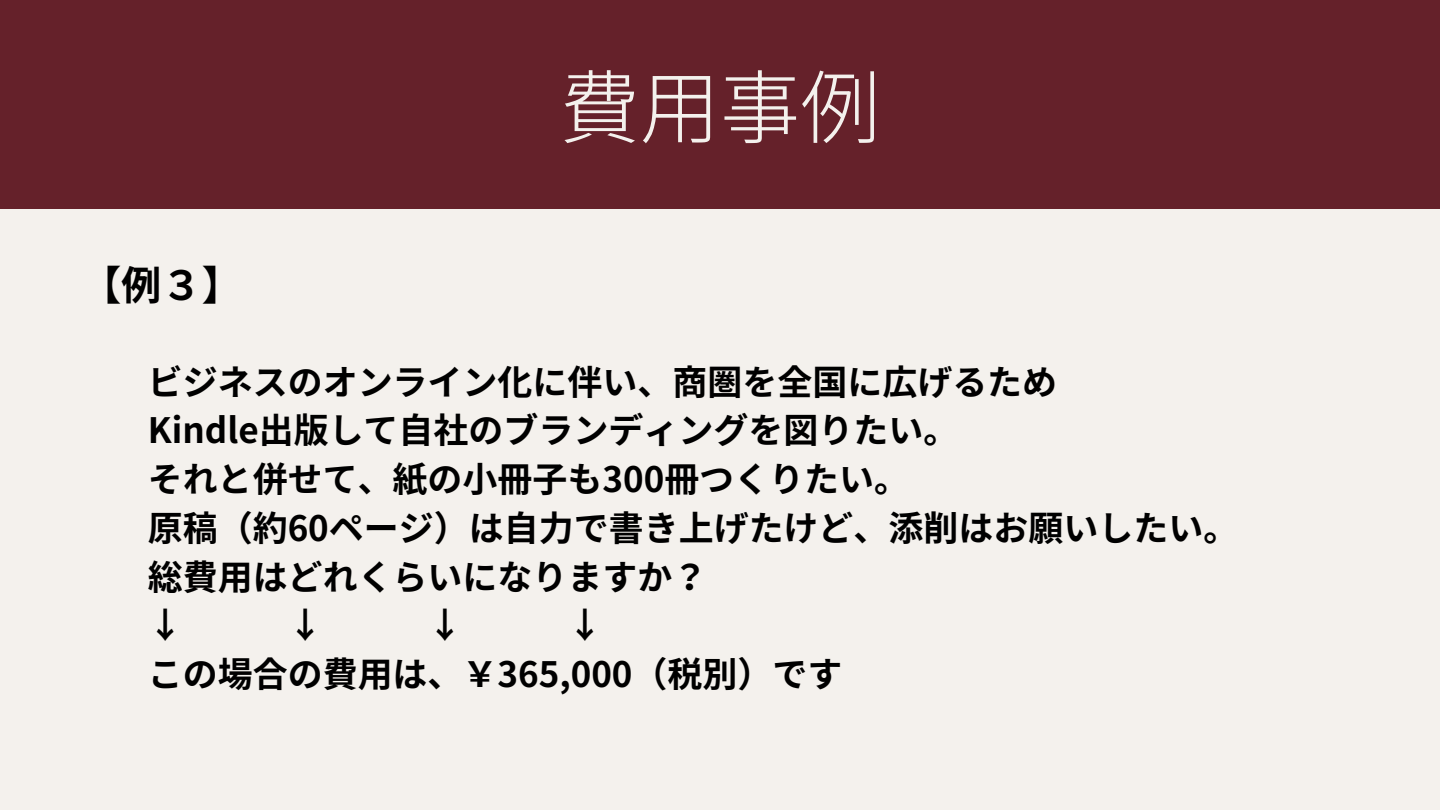
<style>
.page{position:relative;width:1440px;height:810px;background:#f4f1ed}
.page>*{position:absolute;margin:0;border:0;box-sizing:border-box;transform-origin:0 0}
.t1{font:300 80.2px "Source Han Sans JP";color:#f4f1ed}
.t2{font:700 40.2px "Source Han Sans JP";color:#000}
.t3{font:700 35px "Source Han Sans JP";color:#000}
</style>
<div class="page">
<div style="left:0;top:0;width:1440px;height:209px;background:#65212a"></div>
<p class="t2" style="left:81px;top:254px;width:162px">【例３】</p>
<p class="t1" style="left:560px;top:44px;width:322px">費用事例</p>
<p class="t3" style="left:148px;top:354px;width:911px">ビジネスのオンライン化に伴い、商圏を全国に広げるため</p>
<p class="t3" style="left:148px;top:403px;width:812px">Kindle出版して自社のブランディングを図りたい。</p>
<p class="t3" style="left:148px;top:452px;width:763px">それと併せて、紙の小冊子も300冊つくりたい。</p>
<p class="t3" style="left:148px;top:500px;width:1092px">原稿（約60ページ）は自力で書き上げたけど、添削はお願いしたい。</p>
<p class="t3" style="left:148px;top:549px;width:561px">総費用はどれくらいになりますか？</p>
<p class="t3" style="left:148px;top:598px;width:36px">↓</p>
<p class="t3" style="left:288px;top:598px;width:36px">↓</p>
<p class="t3" style="left:428px;top:598px;width:36px">↓</p>
<p class="t3" style="left:568px;top:598px;width:36px">↓</p>
<p class="t3" style="left:148px;top:647px;width:696px">この場合の費用は、￥365,000（税別）です</p>
</div>
